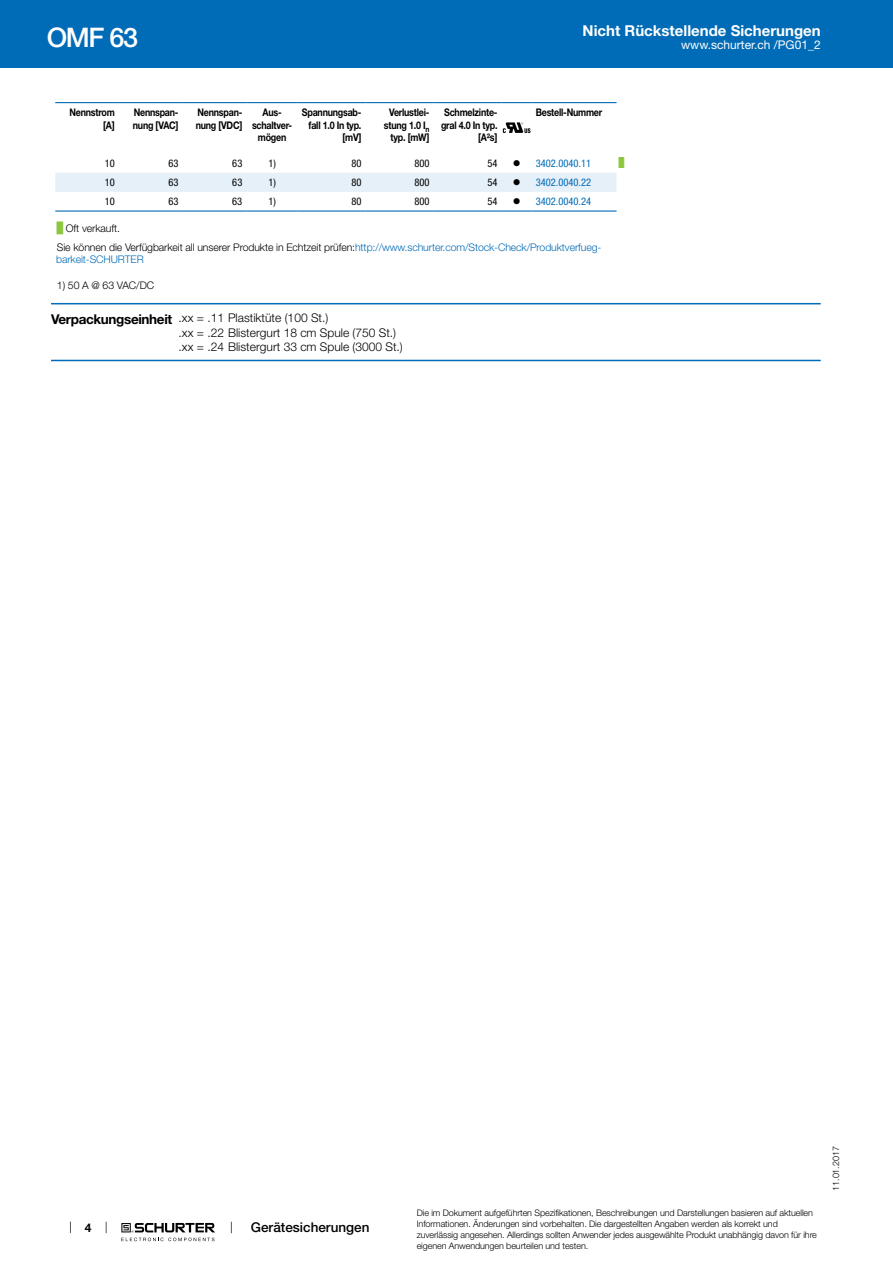
<style>
.page{position:relative;width:893px;height:1263px;background:#fff}
.page>*{position:absolute;margin:0;border:0;box-sizing:border-box;transform-origin:0 0}
.t1{font:500 27px "Helvetica Neue LT";color:#fff}
.t2{font:700 15px "Helvetica Neue LT";color:#fff}
.t3{font:500 13.5px "Helvetica Neue LT";color:#000}
.t4{font:300 12px/14.4px "Helvetica Neue LT";color:#000}
.t5{font:12px "Helvetica Neue LT";color:#fff}
.t6{font:700 12px "Helvetica Neue LT";color:#000}
.t7{font:700 10.5px/12.6px "Helvetica Neue LT";letter-spacing:-.025em;color:#000;text-align:right;scale:.85 1}
.t8{font:300 10.5px/18.5px "Helvetica Neue LT";letter-spacing:-.01em;color:#000}
.t9{font:condensed 10.5px "Helvetica Neue LT";color:#000}
.t10{font:condensed 10.5px "Helvetica Neue LT";color:#006bb6}
.t11{font:300 10.5px "Helvetica Neue LT";letter-spacing:-.01em;color:#006bb6}
.t12{font:300 9px/10.8px "Helvetica Neue LT";letter-spacing:-.01em;color:#000}
.t13{font:9px "Arial Unicode MS";color:#8dc63f}
.s1{color:#000}
.s2{font-family:"Arial Unicode MS";font-weight:400;color:#8dc63f}
.s3{color:#006bb6}
.s4{font-weight:700;font-size:13.5px}
</style>
<div class="page">
<svg style="left:70px;top:1221px;width:1px;height:12px"></svg>
<svg style="left:121px;top:1223px;width:94px;height:18px"></svg>
<div style="left:0;top:0;width:893px;height:68px;background:#006bb6"></div>
<div style="left:55px;top:173px;width:562px;height:19px;background:#e6f0f8"></div>
<hr style="left:55px;top:210px;width:64px;height:2px;background:#006bb6">
<hr style="left:119px;top:210px;width:64px;height:2px;background:#006bb6">
<hr style="left:183px;top:210px;width:64px;height:2px;background:#006bb6">
<hr style="left:247px;top:210px;width:51px;height:2px;background:#006bb6">
<hr style="left:298px;top:210px;width:68px;height:2px;background:#006bb6">
<hr style="left:366px;top:210px;width:68px;height:2px;background:#006bb6">
<hr style="left:434px;top:210px;width:68px;height:2px;background:#006bb6">
<hr style="left:502px;top:210px;width:29px;height:2px;background:#006bb6">
<hr style="left:531px;top:210px;width:86px;height:2px;background:#006bb6">
<svg style="left:55px;top:102px;width:562px;height:32px"></svg>
<hr style="left:51px;top:303px;width:770px;height:1px;background:#006bb6">
<hr style="left:51px;top:360px;width:770px;height:1px;background:#006bb6">
<h1 class="t1" style="left:47px;top:21px;width:93px">OMF 63</h1>
<h2 class="t2" style="left:583px;top:21px;width:240px">Nicht Rückstellende Sicherungen</h2>
<h3 class="t5" style="left:681px;top:38px;width:141px">www.schurter.ch /PG01_2</h3>
<p class="t7" style="left:69px;top:106px;width:55px">Nennstrom [A]</p>
<p class="t7" style="left:133px;top:106px;width:55px;text-align:left">Nennspan&shy;nung [VAC]</p>
<p class="t7" style="left:196px;top:106px;width:56px;text-align:left">Nennspan&shy;nung [VDC]</p>
<p class="t7" style="left:252px;top:106px;width:49px;text-align:center">Aus&shy;schaltver&shy;mögen</p>
<p class="t7" style="left:302px;top:106px;width:72px">Spannungsab&shy;fall 1.0 In typ. [mV]</p>
<p class="t7" style="left:384px;top:106px;width:55px">Verlustlei&shy;stung 1.0 I<sub>n </sub>typ. [mW]</p>
<p class="t7" style="left:441px;top:106px;width:68px">Schmelzinte&shy;gral 4.0 In typ. [A²s]</p>
<p class="t7" style="left:536px;top:106px;width:80px">Bestell-Nummer</p>
<p class="t9" style="left:105px;top:157px;width:12px">10</p>
<p class="t9" style="left:169px;top:157px;width:12px">63</p>
<p class="t9" style="left:232px;top:157px;width:12px">63</p>
<p class="t9" style="left:268px;top:157px;width:9px">1)</p>
<p class="t9" style="left:351px;top:157px;width:12px">80</p>
<p class="t9" style="left:414px;top:157px;width:17px">800</p>
<p class="t9" style="left:487px;top:157px;width:12px">54</p>
<p class="t10" style="left:513px;top:157px;width:80px"><span class="s1">●</span> 3402.0040.11</p>
<p class="t13" style="left:619px;top:157px;width:7px">█</p>
<p class="t9" style="left:105px;top:176px;width:12px">10</p>
<p class="t9" style="left:169px;top:176px;width:12px">63</p>
<p class="t9" style="left:232px;top:176px;width:12px">63</p>
<p class="t9" style="left:268px;top:176px;width:9px">1)</p>
<p class="t9" style="left:351px;top:176px;width:12px">80</p>
<p class="t9" style="left:414px;top:176px;width:17px">800</p>
<p class="t9" style="left:487px;top:176px;width:12px">54</p>
<p class="t10" style="left:513px;top:176px;width:80px"><span class="s1">●</span> 3402.0040.22</p>
<p class="t9" style="left:105px;top:195px;width:12px">10</p>
<p class="t9" style="left:168px;top:195px;width:12px">63</p>
<p class="t9" style="left:232px;top:195px;width:12px">63</p>
<p class="t9" style="left:268px;top:195px;width:9px">1)</p>
<p class="t9" style="left:351px;top:195px;width:12px">80</p>
<p class="t9" style="left:414px;top:195px;width:17px">800</p>
<p class="t9" style="left:487px;top:195px;width:12px">54</p>
<p class="t10" style="left:513px;top:195px;width:80px"><span class="s1">●</span> 3402.0040.24</p>
<p class="t8" style="left:57px;top:219px;width:546px"><span class="s2">█</span> Oft verkauft.<br>Sie können die Verfügbarkeit all unserer Produkte in Echtzeit prüfen:<span class="s3">http://www.schurter.com/Stock-Check/Produktverfueg-</span></p>
<p class="t11" style="left:56px;top:253px;width:89px">barkeit-SCHURTER</p>
<p class="t8" style="left:57px;top:276px;width:99px">1) 50 A @ 63 VAC/DC</p>
<h3 class="t4" style="left:179px;top:311px;width:226px;text-indent:-128px"><span class="s4">Verpackungseinheit</span> .xx = .11 Plastiktüte (100 St.)<br>.xx = .22 Blistergurt 18 cm Spule (750 St.) .xx = .24 Blistergurt 33 cm Spule (3000 St.)</h3>
<h3 class="t6" style="left:85px;top:1220px;width:8px">4</h3>
<h3 class="t3" style="left:251px;top:1219px;width:120px">Gerätesicherungen</h3>
<p class="t12" style="left:417px;top:1207px;width:402px">Die im Dokument aufgeführten Spezifikationen, Beschreibungen und Darstellungen basieren auf aktuellen Informationen. Änderungen sind vorbehalten. Die dargestellten Angaben werden als korrekt und zuverlässig angesehen. Allerdings sollten Anwender jedes ausgewählte Produkt unabhängig davon für ihre eigenen Anwendungen beurteilen und testen.</p>
<p class="t12" style="left:830px;top:1191px;width:46px;rotate:-90deg">11.01.2017</p>
</div>
